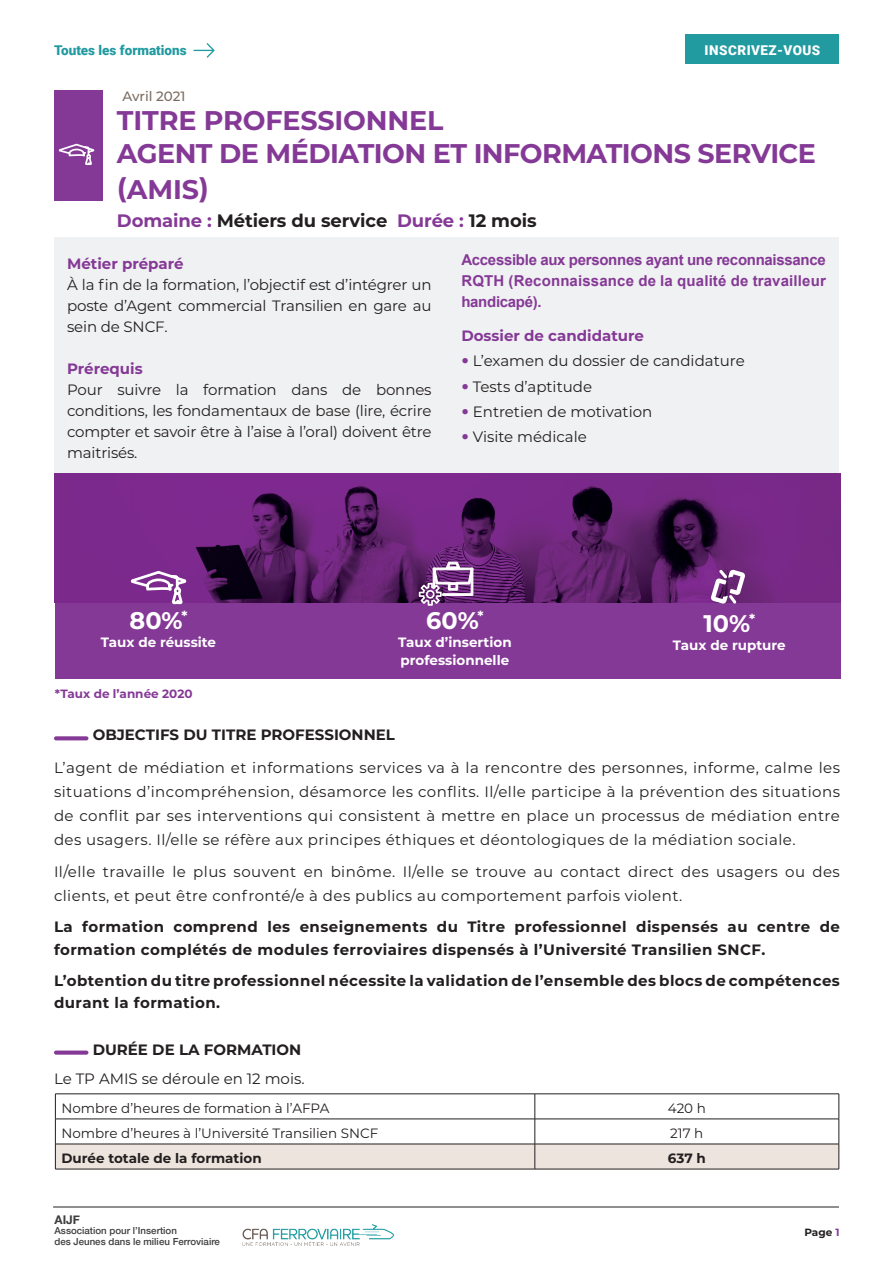
<style>
.page{position:relative;width:893px;height:1263px;background:#fff}
.page>*{position:absolute;margin:0;border:0;box-sizing:border-box;transform-origin:0 0}
.t1{font:700 27px/33px "Montserrat";letter-spacing:-.02em;color:#853996}
.t2{font:700 24px "Montserrat";color:#fff}
.t3{font:700 18px "Montserrat";letter-spacing:-.005em;color:#231f20}
.t4{font:15px/21px "Montserrat";color:#231f20;text-align:justify}
.t5{font:700 15px/22.5px "Montserrat";letter-spacing:.03em;color:#231f20}
.t6{font:15px/24px "Montserrat";letter-spacing:.03em;color:#231f20}
.t7{font:700 15px/21px "Arial";letter-spacing:.01em;color:#853996;text-align:justify}
.t8{font:700 15px "Montserrat";color:#231f20}
.t9{font:700 15px "Montserrat";color:#853996}
.t10{font:13.5px "Montserrat";color:#231f20}
.t11{font:700 13.5px/18px "Montserrat";color:#fff}
.t12{font:700 13.5px "Montserrat";color:#231f20}
.t13{font:900 13.5px "Roboto";color:#219aa0}
.t14{font:900 13.5px "Roboto";letter-spacing:.035em;color:#fff}
.t15{font:500 13.5px "Montserrat";letter-spacing:-.005em;color:#7b6c61}
.t16{font:700 12px "Montserrat";color:#853996}
.t17{font:700 12px "Helvetica Neue";color:#3e3e3f}
.t18{font:700 10.5px "Montserrat";color:#231f20}
.t19{font:500 9.75px/10.6px "Helvetica Neue";color:#3e3e3f}
.s1{color:#853996}
.s2{font-family:"DIN Condensed";font-weight:700;color:#853996}
</style>
<div class="page">
<div style="left:55px;top:237px;width:784px;height:235px;background:#f0f1f2"></div>
<div style="left:55px;top:570px;width:786px;height:108px;background:#853996"></div>
<img style="left:55px;top:473px;width:786px;height:130px">
<svg style="left:54px;top:736px;width:34px;height:4px"></svg>
<svg style="left:130px;top:569px;width:58px;height:36px"></svg>
<svg style="left:419px;top:562px;width:54px;height:44px"></svg>
<hr style="left:53px;top:1207px;width:786px;height:1px;background:#231f20">
<img style="left:242px;top:1224px;width:153px;height:22px">
<div style="left:54px;top:90px;width:48px;height:111px;background:#853996"></div>
<svg style="left:58px;top:143px;width:37px;height:22px"></svg>
<div style="left:686px;top:34px;width:153px;height:30px;background:#219aa0"></div>
<div style="left:54px;top:1050px;width:34px;height:5px;background:#853996;border-radius:2px"></div>
<hr style="left:55px;top:1093px;width:480px;height:1px;background:#231f20">
<hr style="left:535px;top:1093px;width:304px;height:1px;background:#231f20">
<svg style="left:55px;top:1094px;width:785px;height:75px"></svg>
<hr style="left:55px;top:1169px;width:480px;height:1px;background:#231f20">
<hr style="left:535px;top:1169px;width:304px;height:1px;background:#231f20">
<svg style="left:711px;top:570px;width:34px;height:34px"></svg>
<svg style="left:193px;top:43px;width:22px;height:15px"></svg>
<p class="t13" style="left:54px;top:40px;width:134px">Toutes les formations</p>
<p class="t15" style="left:122px;top:87px;width:65px">Avril 2021</p>
<p class="t14" style="left:705px;top:41px;width:117px">INSCRIVEZ-VOUS</p>
<h1 class="t1" style="left:117px;top:102px;width:701px">TITRE PROFESSIONNEL<br>AGENT DE MÉDIATION ET INFORMATIONS SERVICE</h1>
<h1 class="t1" style="left:117px;top:171px;width:94px">(AMIS)</h1>
<p class="t3" style="left:117px;top:208px;width:421px"><span class="s1">Domaine :</span> Métiers du service <span class="s1">Durée :</span> 12 mois</p>
<p class="t9" style="left:67px;top:253px;width:118px">Métier préparé</p>
<p class="t4" style="left:67px;top:274px;width:366px">À la fin de la formation, l’objectif est d’intégrer un poste d’Agent commercial Transilien en gare au sein de SNCF.</p>
<p class="t9" style="left:67px;top:358px;width:77px">Prérequis</p>
<p class="t4" style="left:67px;top:379px;width:366px">Pour suivre la formation dans de bonnes conditions, les fondamentaux de base (lire, écrire compter et savoir être à l’aise à l’oral) doivent être maitrisés.</p>
<p class="t7" style="left:461px;top:250px;width:366px">Accessible aux personnes ayant une reconnaissance RQTH (Reconnaissance de la qualité de travailleur handicapé).</p>
<p class="t9" style="left:461px;top:325px;width:184px">Dossier de candidature</p>
<p class="t4" style="left:461px;top:350px;width:285px"><span class="s2">•</span> L’examen du dossier de candidature</p>
<p class="t4" style="left:461px;top:375px;width:132px"><span class="s2">•</span> Tests d’aptitude</p>
<p class="t4" style="left:461px;top:401px;width:192px"><span class="s2">•</span> Entretien de motivation</p>
<p class="t4" style="left:461px;top:426px;width:127px"><span class="s2">•</span> Visite médicale</p>
<h2 class="t2" style="left:130px;top:603px;width:60px">80%<sup>*</sup></h2>
<p class="t11" style="left:101px;top:632px;width:117px">Taux de réussite</p>
<p class="t16" style="left:55px;top:685px;width:139px">*Taux de l’année 2020</p>
<h2 class="t2" style="left:426px;top:603px;width:59px">60%<sup>*</sup></h2>
<p class="t11" style="left:398px;top:632px;width:115px">Taux d’insertion professionnelle</p>
<h2 class="t2" style="left:703px;top:606px;width:53px">10%<sup>*</sup></h2>
<p class="t11" style="left:673px;top:635px;width:114px">Taux de rupture</p>
<p class="t8" style="left:93px;top:724px;width:304px">OBJECTIFS DU TITRE PROFESSIONNEL</p>
<p class="t4" style="left:54px;top:755px;width:787px;line-height:24px">L’agent de médiation et informations services va à la rencontre des personnes, informe, calme les situations d’incompréhension, désamorce les conflits. Il/elle participe à la prévention des situations de conflit par ses interventions qui consistent à mettre en place un processus de médiation entre des usagers. Il/elle se réfère aux principes éthiques et déontologiques de la médiation sociale.</p>
<p class="t6" style="left:54px;top:859px;width:787px">Il/elle travaille le plus souvent en binôme. Il/elle se trouve au contact direct des usagers ou des clients, et peut être confronté/e à des publics au comportement parfois violent.</p>
<p class="t5" style="left:54px;top:915px;width:787px">La formation comprend les enseignements du Titre professionnel dispensés au centre de formation complétés de modules ferroviaires dispensés à l’Université Transilien SNCF.</p>
<p class="t5" style="left:54px;top:969px;width:787px">L’obtention du titre professionnel nécessite la validation de l’ensemble des blocs de compétences durant la formation.</p>
<p class="t8" style="left:93px;top:1038px;width:210px">DURÉE DE LA FORMATION</p>
<p class="t4" style="left:54px;top:1068px;width:252px">Le TP AMIS se déroule en 12 mois.</p>
<p class="t10" style="left:61px;top:1099px;width:269px">Nombre d’heures de formation à l’AFPA</p>
<p class="t10" style="left:668px;top:1099px;width:40px">420 h</p>
<p class="t10" style="left:61px;top:1124px;width:318px">Nombre d’heures à l’Université Transilien SNCF</p>
<p class="t10" style="left:670px;top:1124px;width:35px">217 h</p>
<p class="t12" style="left:61px;top:1148px;width:202px">Durée totale de la formation</p>
<p class="t12" style="left:668px;top:1148px;width:39px">637 h</p>
<p class="t17" style="left:54px;top:1210px;width:27px">AIJF</p>
<p class="t19" style="left:54px;top:1225px;width:167px">Association pour l’Insertion<br>des Jeunes dans le milieu Ferroviaire</p>
<p class="t18" style="left:804px;top:1225px;width:37px">Page <span class="s1">1</span></p>
</div>
